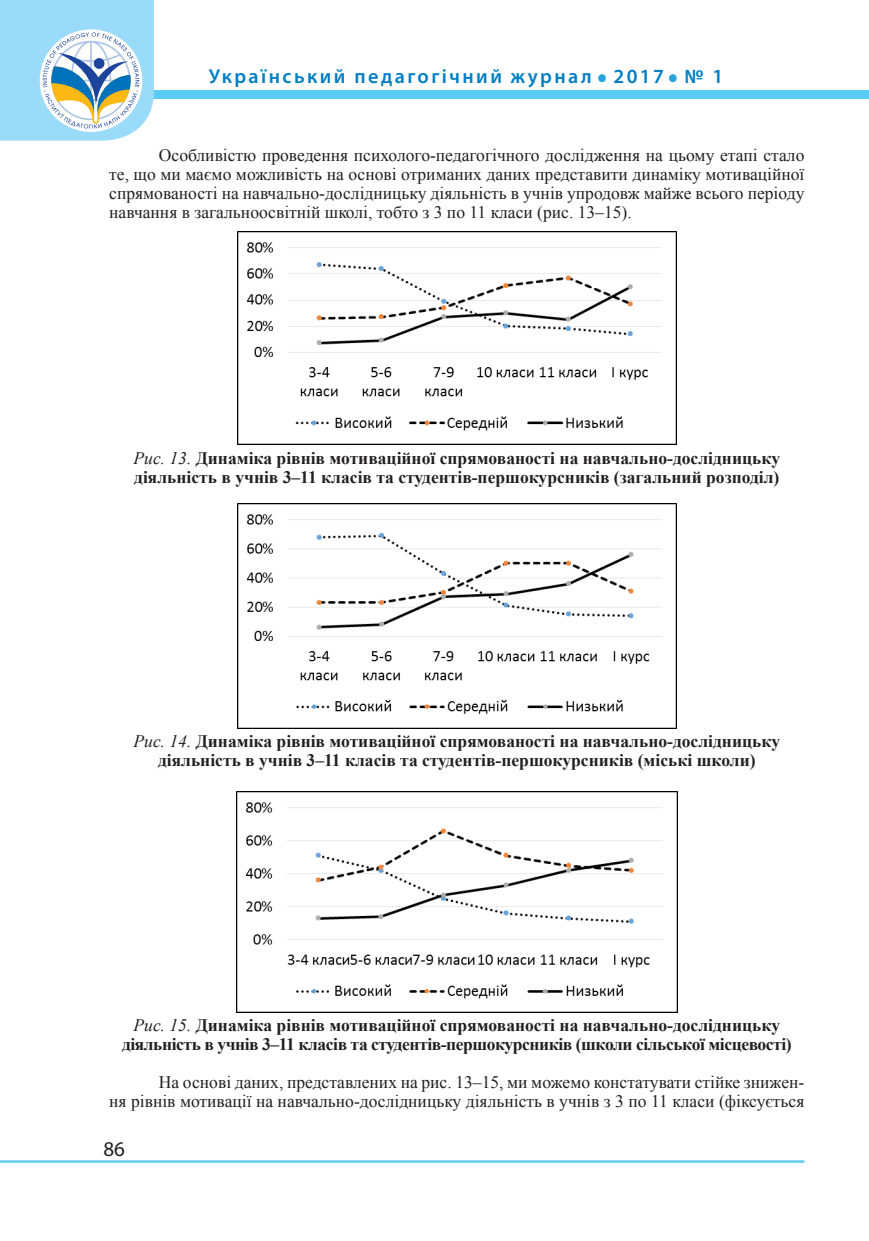
<style>
.page{position:relative;width:869px;height:1241px;background:#fff}
.page>*{position:absolute;margin:0;border:0;box-sizing:border-box;transform-origin:0 0}
.t1{font:600 50.4px "Myriad Pro";color:#2aa2db}
.t2{font:21px "Myriad Pro";color:#231f20}
.t3{font:600 20.12px "Myriad Pro";letter-spacing:.12em;color:#007ec5}
.Обычный111111111111{font:17.5px/18.9px "Times New Roman";color:#231f20;text-align:justify}
.Обычный111111111111-2{font:700 17.5px/18.9px "Times New Roman";color:#231f20}
.Обычный111111111111-3{font:700 17.5px/18.9px "Times New Roman";letter-spacing:-.025em;color:#231f20;text-align:center}
.s1{font-weight:400;font-style:italic}
</style>
<div class="page">
<hr style="left:0;top:1159px;width:804px;height:3px;background:#6bcff6">
<div style="left:0;top:90px;width:868px;height:8px;background:#5accf5"></div>
<svg style="left:0;top:0;width:154px;height:141px"></svg>
<img style="left:237px;top:231px;width:439px;height:213px">
<img style="left:237px;top:503px;width:439px;height:225px">
<img style="left:236px;top:791px;width:441px;height:220px">
<p class="t3" style="left:208px;top:64px;width:384px">Український педагогічний журнал</p>
<h1 class="t1" style="left:595px;top:33px;width:13px">.</h1>
<p class="t3" style="left:613px;top:64px;width:52px">2017</p>
<h1 class="t1" style="left:666px;top:33px;width:13px">.</h1>
<p class="t3" style="left:684px;top:64px;width:40px">№ 1</p>
<p class="Обычный111111111111" style="left:109px;top:145px;width:696px;text-indent:50px">Особливістю проведення психолого-педагогічного дослідження на цьому етапі стало те, що ми маємо можливість на основі отриманих даних представити динаміку мотиваційної спрямованості на навчально-дослідницьку діяльність в учнів упродовж майже всього періоду навчання в загальноосвітній школі, тобто з 3 по 11 класи (рис. 13–15).</p>
<p class="Обычный111111111111-2" style="left:133px;top:448px;width:647px"><span class="s1">Рис. 13.</span> Динаміка рівнів мотиваційної спрямованості на навчально-дослідницьку діяльність в учнів 3–11 класів та студентів-першокурсників (загальний розподіл)</p>
<p class="Обычный111111111111-2" style="left:133px;top:731px;width:647px;text-align:center"><span class="s1">Рис. 14.</span> Динаміка рівнів мотиваційної спрямованості на навчально-дослідницьку діяльність в учнів 3–11 класів та студентів-першокурсників (міські школи)</p>
<p class="Обычный111111111111-3" style="left:122px;top:1015px;width:670px"><span class="s1">Рис. 15.</span> Динаміка рівнів мотиваційної спрямованості на навчально-дослідницьку діяльність в учнів 3–11 класів та студентів-першокурсників (школи сільської місцевості)</p>
<p class="Обычный111111111111" style="left:109px;top:1071px;width:696px;text-align:right">На основі даних, представлених на рис. 13–15, ми можемо констатувати стійке знижен-<br>ня рівнів мотивації на навчально-дослідницьку діяльність в учнів з 3 по 11 класи (фіксується</p>
<p class="t2" style="left:103px;top:1135px;width:23px">86</p>
</div>
